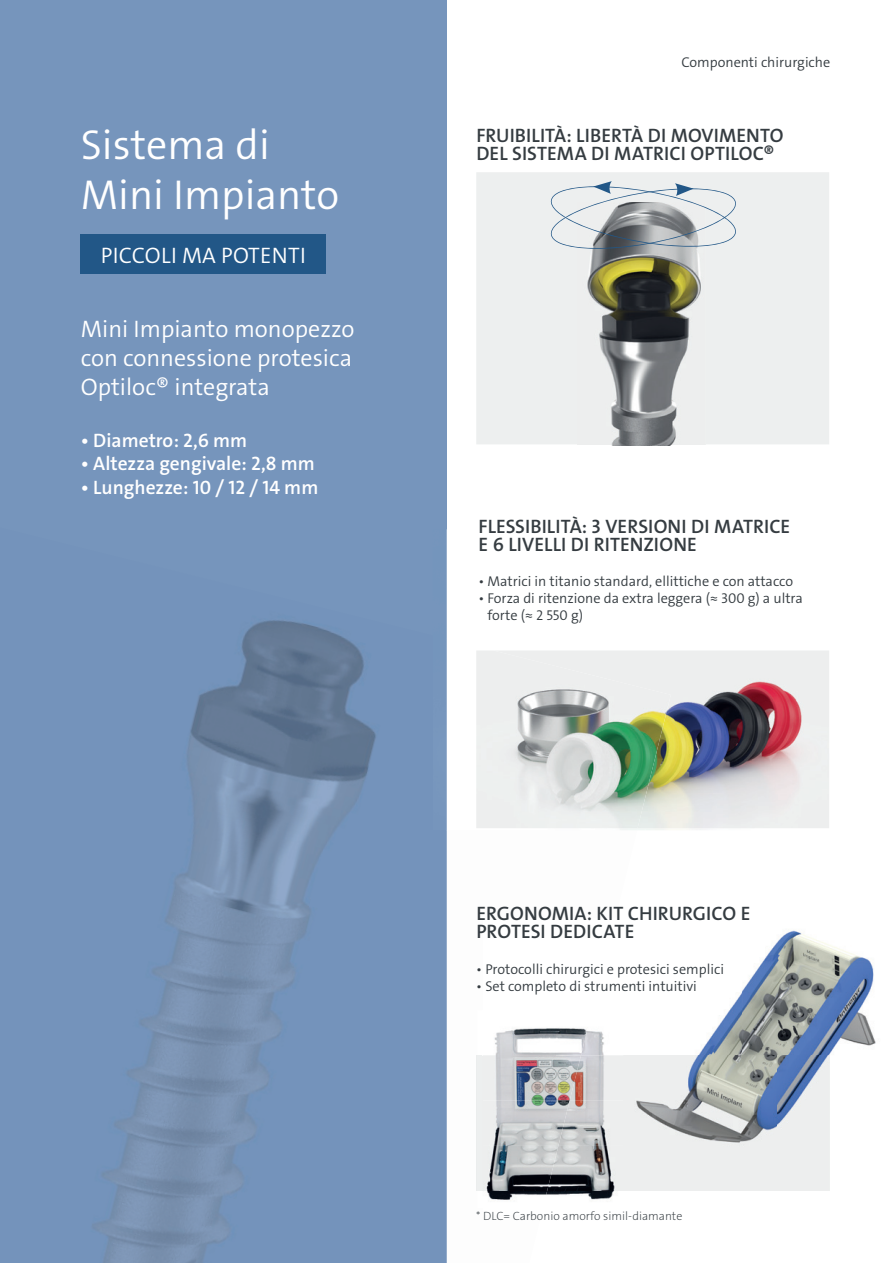
<style>
.page{position:relative;width:893px;height:1263px;background:#fff}
.page>*{position:absolute;margin:0;border:0;box-sizing:border-box;transform-origin:0 0}
.t1{font:42px/50.4px "The Sans LP4 Se Lig";color:#fff}
.t2{font:24px/28.8px "The Sans LP4 Se Lig";color:#fff;text-align:justify}
.t3{font:22.5px "The Sans LP4 Se Lig";letter-spacing:.015em;color:#fff}
.t4{font:19.5px/18px "The Sans LP6 Se Bld";letter-spacing:.005em;color:#353c41}
.t5{font:19.5px "The Sans LP6 Se Bld";color:#fff}
.t6{font:14.25px/17.1px "The Sans LP4 Se Lig";color:#353c41}
.t7{font:12px "The Sans LP2 Ex Lig";color:#353c41}
</style>
<div class="page">
<div style="left:0;top:0;width:446px;height:1263px;background:#7695bc"></div>
<img style="left:446px;top:830px;width:31px;height:433px">
<img style="left:92px;top:620px;width:284px;height:643px">
<div style="left:81px;top:235px;width:245px;height:39px;background:#225787"></div>
<div style="left:476px;top:172px;width:353px;height:272px;background:#edefef"></div>
<img style="left:578px;top:249px;width:127px;height:196px">
<svg style="left:550px;top:181px;width:186px;height:68px;background:#c3c8cc"></svg>
<img style="left:698px;top:992px;width:44px;height:63px">
<img style="left:742px;top:930px;width:134px;height:136px">
<img style="left:829px;top:1066px;width:1px;height:125px">
<img style="left:623px;top:1055px;width:206px;height:136px">
<img style="left:592px;top:1031px;width:12px;height:24px">
<img style="left:494px;top:1028px;width:98px;height:27px">
<img style="left:547px;top:1191px;width:67px;height:9px">
<img style="left:487px;top:1191px;width:60px;height:9px">
<img style="left:581px;top:1055px;width:42px;height:45px">
<img style="left:570px;top:1100px;width:53px;height:46px">
<img style="left:558px;top:1146px;width:65px;height:45px">
<img style="left:483px;top:1055px;width:98px;height:45px">
<img style="left:483px;top:1100px;width:87px;height:46px">
<img style="left:483px;top:1146px;width:75px;height:45px">
<img style="left:671px;top:651px;width:158px;height:177px">
<img style="left:476px;top:651px;width:195px;height:177px">
<h1 class="t1" style="left:81px;top:120px;width:260px">Sistema di<br>Mini Impianto</h1>
<h3 class="t3" style="left:101px;top:241px;width:207px">PICCOLI MA POTENTI</h3>
<h2 class="t2" style="left:81px;top:315px;width:275px">Mini Impianto monopezzo con connessione protesica Optiloc® integrata</h2>
<h3 class="t5" style="left:81px;top:428px;width:168px">• Diametro: 2,6 mm</h3>
<h3 class="t5" style="left:81px;top:451px;width:235px">• Altezza gengivale: 2,8 mm</h3>
<h3 class="t5" style="left:81px;top:474px;width:239px">• Lunghezze: 10 / 12 / 14 mm</h3>
<p class="t6" style="left:681px;top:54px;width:150px">Componenti chirurgiche</p>
<h3 class="t4" style="left:476px;top:127px;width:309px">FRUIBILITÀ: LIBERTÀ DI MOVIMENTO<br>DEL SISTEMA DI MATRICI OPTILOC®</h3>
<h3 class="t4" style="left:479px;top:518px;width:313px">FLESSIBILITÀ: 3 VERSIONI DI MATRICE<br>E 6 LIVELLI DI RITENZIONE</h3>
<p class="t6" style="left:478px;top:573px;width:316px">• Matrici in titanio standard, ellittiche e con attacco</p>
<p class="t6" style="left:488px;top:590px;width:317px;text-indent:-9px">• Forza di ritenzione da extra leggera (≈ 300 g) a ultra forte (≈ 2 550 g)</p>
<h3 class="t4" style="left:476px;top:905px;width:276px">ERGONOMIA: KIT CHIRURGICO E<br>PROTESI DEDICATE</h3>
<p class="t6" style="left:476px;top:960px;width:249px">• Protocolli chirurgici e protesici semplici</p>
<p class="t6" style="left:476px;top:977px;width:222px">• Set completo di strumenti intuitivi</p>
<p class="t7" style="left:476px;top:1209px;width:208px">* DLC= Carbonio amorfo simil-diamante</p>
</div>
